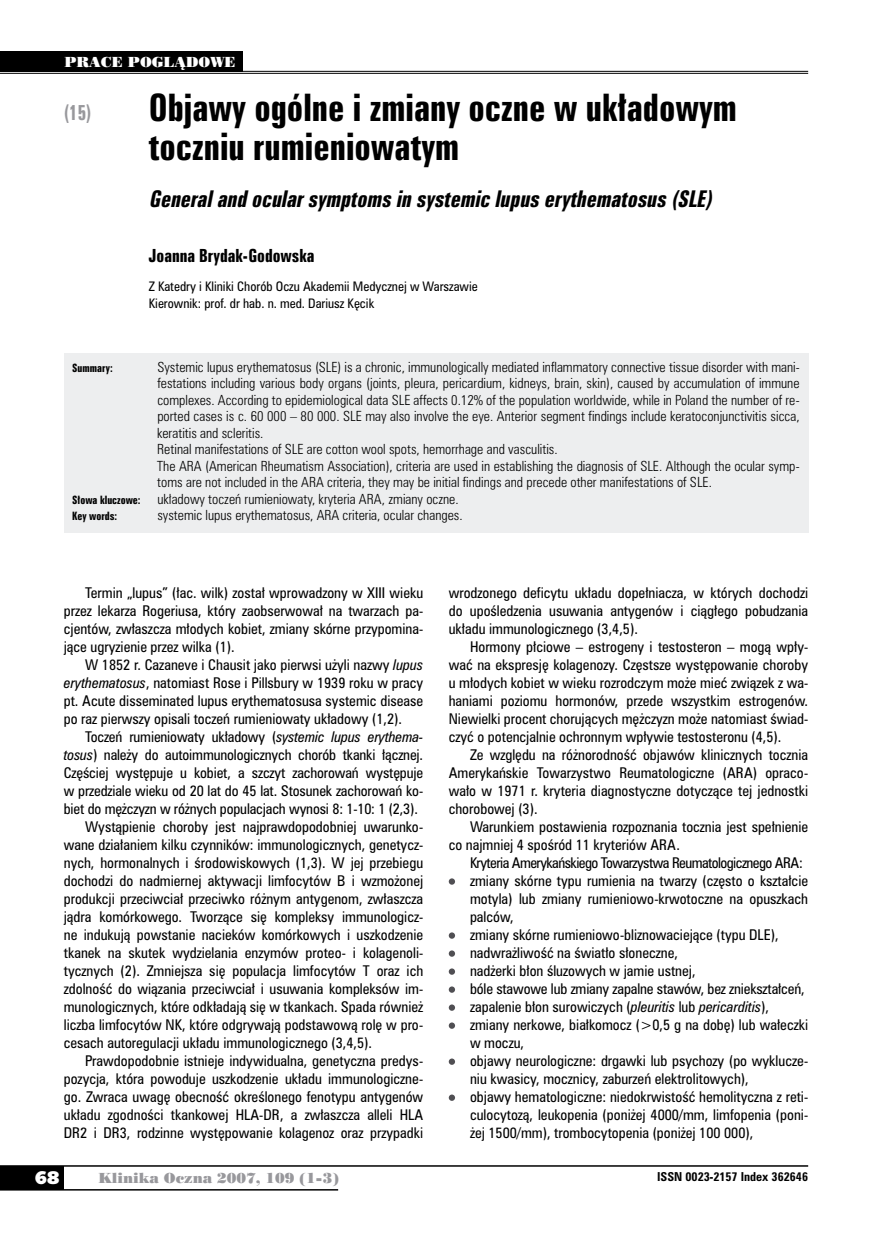
<style>
.page{position:relative;width:872px;height:1234px;background:#fff}
.page>*{position:absolute;margin:0;border:0;box-sizing:border-box;transform-origin:0 0}
.t1{font:34.5px/39px "Zurich Bd X Cn PL";color:#000}
.t2{font:italic 21px "Zurich Bd X Cn PL";color:#000}
.t3{font:19.5px "Zurich Bd X Cn PL";color:#98989c;scale:.9 1}
.t4{font:18px "Humanst 531 U Blk PL";color:#fff}
.t5{font:16.5px "Zurich Bd X Cn PL";color:#000}
.t6{font:13.5px/18px "Zurich Cn PL";color:#000;text-align:justify}
.t7{font:13.5px "Poster Bodoni PL";color:#98989c}
.t8{font:13.5px "Poster Bodoni PL";color:#fff}
.t9{font:12.75px/16.5px "Zurich Lt Cn PL";color:#000}
.t10{font:12px/16.5px "Zurich Cn PL";color:#000}
.t11{font:700 11.25px "Zurich Cn PL";color:#000}
.t12{font:10.5px "Zurich Bd X Cn PL";color:#000}
.s1{font-style:italic}
</style>
<div class="page">
<div style="left:0;top:1165px;width:64px;height:24px;background:#000"></div>
<hr style="left:0;top:1164px;width:808px;height:2px;background:#000">
<hr style="left:0;top:1188px;width:338px;height:2px;background:#000">
<svg style="left:449px;top:878px;width:6px;height:6px"></svg>
<svg style="left:449px;top:932px;width:6px;height:6px"></svg>
<svg style="left:449px;top:950px;width:6px;height:6px"></svg>
<svg style="left:449px;top:968px;width:6px;height:6px"></svg>
<svg style="left:449px;top:986px;width:6px;height:6px"></svg>
<svg style="left:449px;top:1004px;width:6px;height:6px"></svg>
<svg style="left:449px;top:1022px;width:6px;height:6px"></svg>
<svg style="left:449px;top:1058px;width:6px;height:6px"></svg>
<svg style="left:449px;top:1094px;width:6px;height:6px"></svg>
<div style="left:64px;top:353px;width:744px;height:179px;background:#edeeef"></div>
<hr style="left:0;top:71px;width:808px;height:1px;background:#000">
<hr style="left:0;top:73px;width:808px;height:1px;background:#000">
<div style="left:0;top:51px;width:242px;height:21px;background:#000"></div>
<p class="t8" style="left:64px;top:53px;width:173px">PRACE POGLĄDOWE</p>
<h3 class="t3" style="left:64px;top:100px;width:32px">(15)</h3>
<h1 class="t1" style="left:149px;top:88px;width:589px">Objawy ogólne i zmiany oczne w układowym toczniu rumieniowatym</h1>
<h2 class="t2" style="left:149px;top:185px;width:570px">Generalandocularsymptomsin systemiclupuserythematosus(SLE)</h2>
<p class="t5" style="left:149px;top:245px;width:167px">Joanna Brydak-Godowska</p>
<p class="t10" style="left:149px;top:278px;width:330px">Z Katedry i Kliniki Chorób Oczu Akademii Medycznej w Warszawie<br>Kierownik: prof. dr hab. n. med. Dariusz Kęcik</p>
<p class="t12" style="left:72px;top:360px;width:42px">Summary:</p>
<p class="t9" style="left:157px;top:358px;width:644px">Systemic lupus erythematosus (SLE) is a chronic, immunologically mediated inflammatory connective tissue disorder with mani&shy;festations including various body organs (joints, pleura, pericardium, kidneys, brain, skin), caused by accumulation of immune complexes. According to epidemiological data SLE affects 0.12% of the population worldwide, while in Poland the number of re&shy;ported cases is c. 60 000 – 80 000. SLE may also involve the eye. Anterior segment findings include keratoconjunctivitis sicca, keratitis and scleritis.<br>Retinal manifestations of SLE are cotton wool spots, hemorrhage and vasculitis.<br>The ARA (American Rheumatism Association), criteria are used in establishing the diagnosis of SLE. Although the ocular symp&shy;toms are not included in the ARA criteria, they may be initial findings and precede other manifestations of SLE.</p>
<p class="t12" style="left:72px;top:492px;width:70px">Słowa kluczowe:</p>
<p class="t9" style="left:157px;top:490px;width:303px">układowy toczeń rumieniowaty, kryteria ARA, zmiany oczne.</p>
<p class="t12" style="left:72px;top:509px;width:46px">Key words:</p>
<p class="t9" style="left:157px;top:507px;width:307px">systemic lupus erythematosus, ARA criteria, ocular changes.</p>
<p class="t6" style="left:64px;top:583px;width:361px;text-indent:21px">Termin „lupus” (łac. wilk) został wprowadzony w XIII wieku przez lekarza Rogeriusa, który zaobserwował na twarzach pa&shy;cjentów, zwłaszcza młodych kobiet, zmiany skórne przypomina&shy;jące ugryzienie przez wilka (1).</p>
<p class="t6" style="left:64px;top:655px;width:361px;text-indent:21px">W 1852 r. Cazaneve i Chausit jako pierwsi użyli nazwy <span class="s1">lupus erythematosus</span>, natomiast Rose i Pillsbury w 1939 roku w pracy pt. Acute disseminated lupus erythematosusa systemic disease po raz pierwszy opisali toczeń rumieniowaty układowy (1,2).</p>
<p class="t6" style="left:85px;top:727px;width:340px">Toczeń rumieniowaty układowy (<span class="s1">systemic lupus erythema-</span></p>
<p class="t6" style="left:64px;top:745px;width:361px"><span class="s1">tosus</span>) należy do autoimmunologicznych chorób tkanki łącznej.</p>
<p class="t6" style="left:64px;top:763px;width:361px">Częściej występuje u kobiet, a szczyt zachorowań występuje</p>
<p class="t6" style="left:64px;top:781px;width:361px">w przedziale wieku od 20 lat do 45 lat. Stosunek zachorowań ko-</p>
<p class="t6" style="left:64px;top:799px;width:356px">biet do mężczyzn w różnych populacjach wynosi 8: 1-10: 1 (2,3).</p>
<p class="t6" style="left:85px;top:817px;width:340px">Wystąpienie choroby jest najprawdopodobniej uwarunko-</p>
<p class="t6" style="left:64px;top:835px;width:361px">wane działaniem kilku czynników: immunologicznych, genetycz-</p>
<p class="t6" style="left:64px;top:853px;width:361px">nych, hormonalnych i środowiskowych (1,3). W jej przebiegu</p>
<p class="t6" style="left:64px;top:871px;width:361px">dochodzi do nadmiernej aktywacji limfocytów B i wzmożonej</p>
<p class="t6" style="left:64px;top:889px;width:361px">produkcji przeciwciał przeciwko różnym antygenom, zwłaszcza</p>
<p class="t6" style="left:64px;top:907px;width:361px">jądra komórkowego. Tworzące się kompleksy immunologicz-</p>
<p class="t6" style="left:64px;top:925px;width:361px">ne indukują powstanie nacieków komórkowych i uszkodzenie</p>
<p class="t6" style="left:64px;top:943px;width:361px">tkanek na skutek wydzielania enzymów proteo- i kolagenoli-</p>
<p class="t6" style="left:64px;top:961px;width:361px">tycznych (2). Zmniejsza się populacja limfocytów T oraz ich</p>
<p class="t6" style="left:64px;top:979px;width:361px">zdolność do wiązania przeciwciał i usuwania kompleksów im-</p>
<p class="t6" style="left:64px;top:997px;width:361px">munologicznych, które odkładają się w tkankach. Spada również</p>
<p class="t6" style="left:64px;top:1015px;width:361px">liczba limfocytów NK, które odgrywają podstawową rolę w pro-</p>
<p class="t6" style="left:64px;top:1033px;width:310px">cesach autoregulacji układu immunologicznego (3,4,5).</p>
<p class="t6" style="left:85px;top:1051px;width:340px">Prawdopodobnie istnieje indywidualna, genetyczna predys-</p>
<p class="t6" style="left:64px;top:1069px;width:361px">pozycja, która powoduje uszkodzenie układu immunologiczne-</p>
<p class="t6" style="left:64px;top:1087px;width:361px">go. Zwraca uwagę obecność określonego fenotypu antygenów</p>
<p class="t6" style="left:64px;top:1105px;width:361px">układu zgodności tkankowej HLA-DR, a zwłaszcza alleli HLA</p>
<p class="t6" style="left:64px;top:1123px;width:361px">DR2 i DR3, rodzinne występowanie kolagenoz oraz przypadki</p>
<p class="t6" style="left:449px;top:583px;width:361px">wrodzonego deficytu układu dopełniacza, w których dochodzi do upośledzenia usuwania antygenów i ciągłego pobudzania układu immunologicznego (3,4,5).</p>
<p class="t6" style="left:449px;top:637px;width:361px;text-indent:21px">Hormony płciowe – estrogeny i testosteron – mogą wpły&shy;wać na ekspresję kolagenozy. Częstsze występowanie choroby u młodych kobiet w wieku rozrodczym może mieć związek z wa&shy;haniami poziomu hormonów, przede wszystkim estrogenów.<br>Niewielki procent chorujących mężczyzn może natomiast świad&shy;czyć o potencjalnie ochronnym wpływie testosteronu (4,5).</p>
<p class="t6" style="left:449px;top:745px;width:361px;text-indent:21px">Ze względu na różnorodność objawów klinicznych tocznia Amerykańskie Towarzystwo Reumatologiczne (ARA) opraco&shy;wało w 1971 r. kryteria diagnostyczne dotyczące tej jednostki chorobowej (3).</p>
<p class="t6" style="left:449px;top:817px;width:361px;text-indent:21px">Warunkiem postawienia rozpoznania tocznia jest spełnienie co najmniej 4 spośród 11 kryteriów ARA.</p>
<p class="t6" style="left:470px;top:853px;width:340px;text-align:left">Kryteria Amerykańskiego Towarzystwa Reumatologicznego ARA: zmiany skórne typu rumienia na twarzy (często o kształcie motyla) lub zmiany rumieniowo-krwotoczne na opuszkach palców,<br>zmiany skórne rumieniowo-bliznowaciejące (typu DLE), nadwrażliwość na światło słoneczne,<br>nadżerki błon śluzowych w jamie ustnej,<br>bóle stawowe lub zmiany zapalne stawów, bez zniekształceń, zapalenie błon surowiczych (<span class="s1">pleuritis</span> lub <span class="s1">pericarditis</span>), zmiany nerkowe, białkomocz (&gt;0,5 g na dobę) lub wałeczki w moczu,<br>objawy neurologiczne: drgawki lub psychozy (po wyklucze&shy;niu kwasicy, mocznicy, zaburzeń elektrolitowych),<br>objawy hematologiczne: niedokrwistość hemolityczna z reti&shy;culocytozą, leukopenia (poniżej 4000/mm, limfopenia (poni&shy;żej 1500/mm), trombocytopenia (poniżej 100 000),</p>
<h3 class="t4" style="left:35px;top:1165px;width:26px">68</h3>
<p class="t7" style="left:99px;top:1168px;width:242px">Klinika Oczna 2007, 109 (1-3)</p>
<p class="t11" style="left:657px;top:1168px;width:152px">ISSN 0023-2157 Index 362646</p>
</div>
